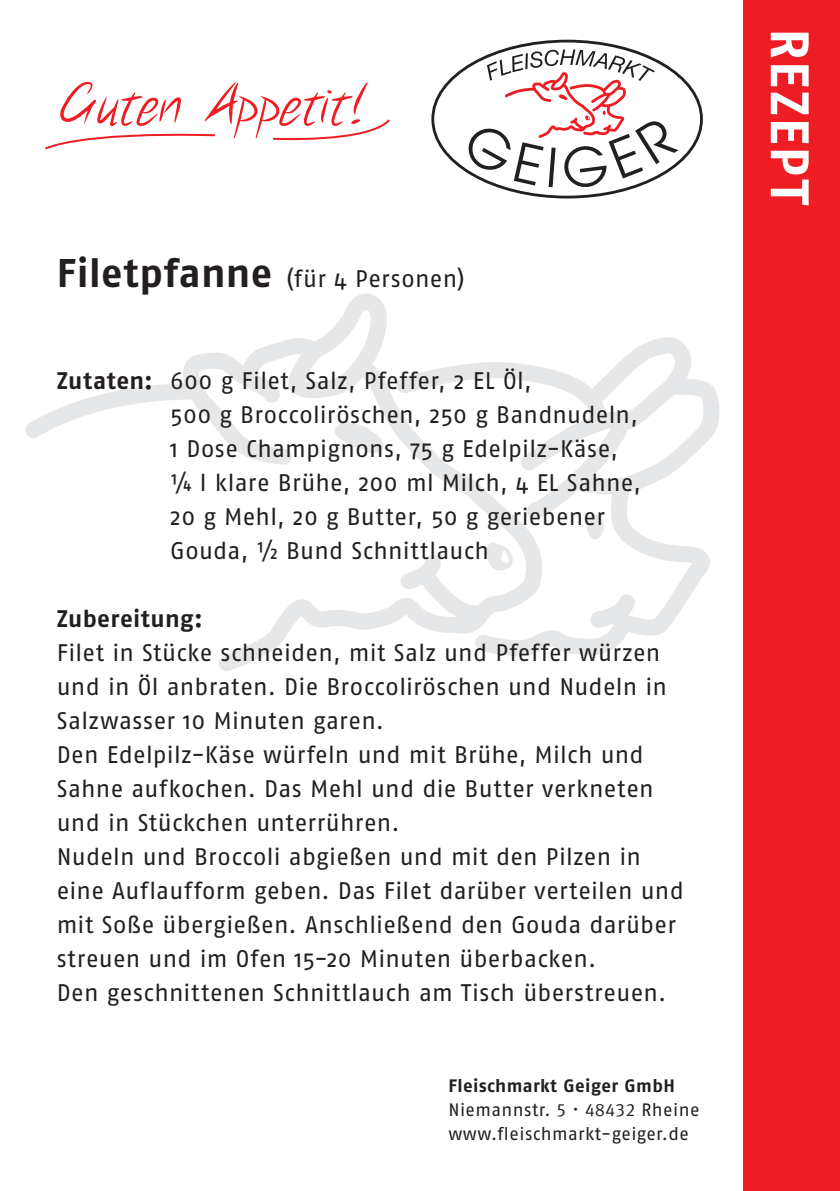
<style>
.page{position:relative;width:840px;height:1191px;background:#fff}
.page>*{position:absolute;margin:0;border:0;box-sizing:border-box;transform-origin:0 0}
.t1{font:700 54px "Fago No";letter-spacing:.035em;color:#fff}
.t2{font:53px "Notethis";color:#ee1d23}
.t3{font:24px/34px "Fago No";letter-spacing:.01em;color:#231f20}
.t4{font:700 24px "Fago No";letter-spacing:.01em;color:#231f20}
.t5{font:18px/24px "Fago No";letter-spacing:.025em;color:#231f20}
.s1{font-weight:700;font-size:40px}
.s2{font-weight:700}
.s3{font-family:"Meta Plus Normal Caps"}
</style>
<div class="page">
<div style="left:743px;top:0;width:96px;height:1191px;background:#ee1d23"></div>
<svg style="left:219px;top:599px;width:248px;height:72px"></svg>
<svg style="left:467px;top:527px;width:243px;height:129px"></svg>
<svg style="left:581px;top:582px;width:66px;height:53px"></svg>
<div style="left:586px;top:514px;width:17px;height:25px;background:#e6e7e9;border-radius:50%"></div>
<svg style="left:392px;top:541px;width:121px;height:88px"></svg>
<svg style="left:25px;top:293px;width:695px;height:234px"></svg>
<svg style="left:431px;top:40px;width:271px;height:158px"></svg>
<svg style="left:465px;top:50px;width:213px;height:138px"></svg>
<svg style="left:45px;top:133px;width:170px;height:17px"></svg>
<svg style="left:273px;top:119px;width:117px;height:22px"></svg>
<h2 class="t2" style="left:60px;top:74px;width:309px">Guten Appetit!</h2>
<p class="t3" style="left:57px;top:261px;width:409px"><span class="s1">Filetpfanne</span> (für 4 Personen)</p>
<p class="t3" style="left:170px;top:363px;width:472px;text-indent:-113px"><span class="s2">Zutaten:</span> 600 g Filet, Salz, Pfeffer, 2 EL Öl,<br>500 g Broccoliröschen, 250 g Bandnudeln, 1 Dose Champignons, 75 g Edelpilz-Käse, ¼ l klare Brühe, 200 ml Milch, 4 EL Sahne, 20 g Mehl, 20 g Butter, 50 g geriebener Gouda, ½ Bund Schnittlauch</p>
<p class="t4" style="left:57px;top:604px;width:147px">Zubereitung:</p>
<p class="t3" style="left:57px;top:635px;width:628px">Filet in Stücke schneiden, mit Salz und Pfeffer würzen und in Öl anbraten. Die Broccoliröschen und Nudeln in Salzwasser 10 Minuten garen.<br>Den Edelpilz-Käse würfeln und mit Brühe, Milch und Sahne aufkochen. Das Mehl und die Butter verkneten und in Stückchen unterrühren.<br>Nudeln und Broccoli abgießen und mit den Pilzen in eine Auflaufform geben. Das Filet darüber verteilen und mit Soße übergießen. Anschließend den Gouda darüber streuen und im Ofen 15-20 Minuten überbacken.<br>Den geschnittenen Schnittlauch am Tisch überstreuen.</p>
<p class="t5" style="left:448px;top:1073px;width:252px"><span class="s2">Fleischmarkt Geiger GmbH<br></span>Niemannstr. <span class="s3">5</span> · <span class="s3">48432</span> Rheine www.fleischmarkt-geiger.de</p>
<h1 class="t1" style="left:820px;top:28px;width:179px;rotate:90deg">Rezept</h1>
</div>
